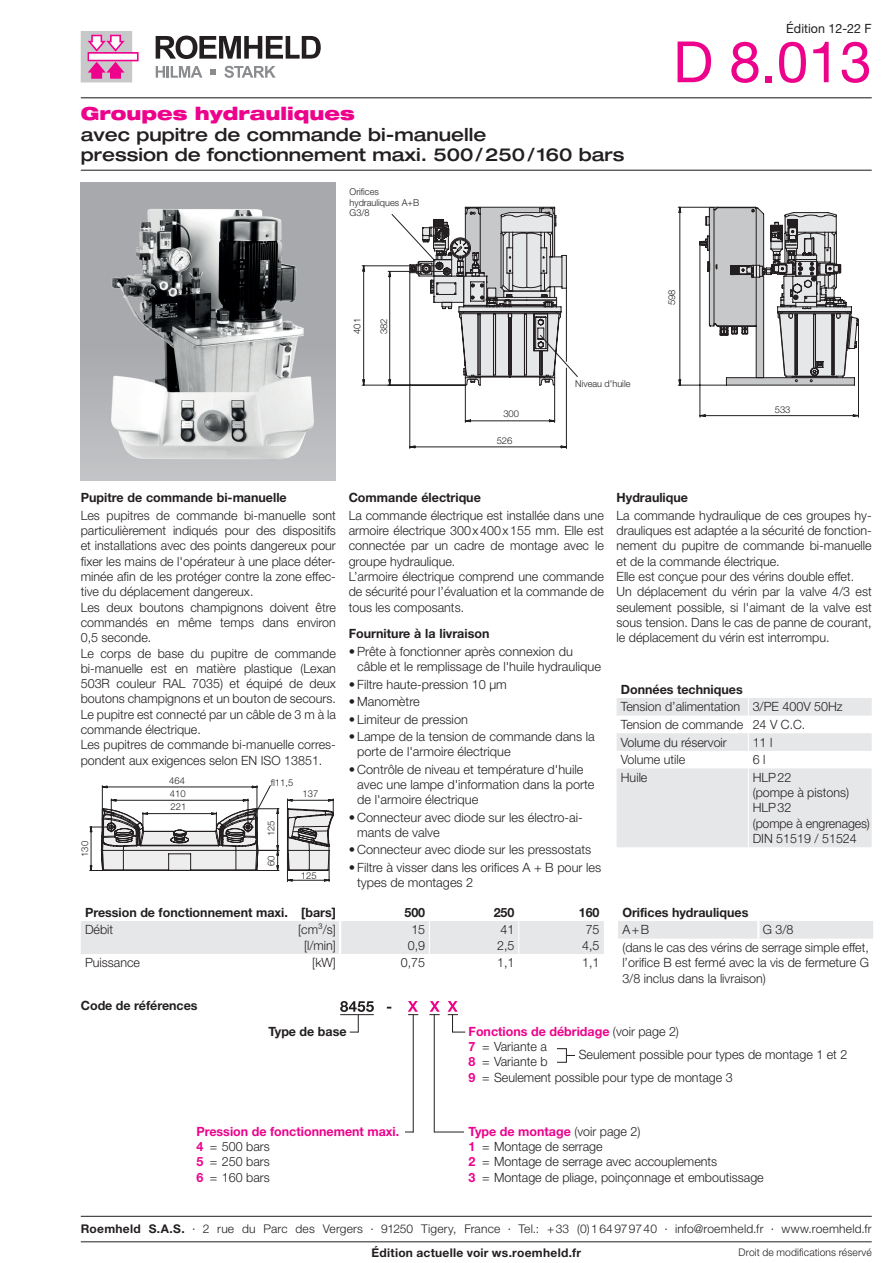
<style>
.page{position:relative;width:893px;height:1263px;background:#fff}
.page>*{position:absolute;margin:0;border:0;box-sizing:border-box;transform-origin:0 0}
.t1{font:57px "Helvetica Neue LT Pro";color:#ed028c}
.t2{font:500 expanded 18px/20.2px "Helvetica Neue LT Pro";color:#231f20}
.t3{font:900 expanded 18px "Helvetica Neue LT Pro";color:#ed028c}
.t4{font:300 12.75px/15.3px "Helvetica Neue LT Pro";color:#231f20}
.t5{font:700 12.75px "Helvetica Neue LT Pro";color:#231f20}
.t6{font:700 12.75px/15.3px "Helvetica Neue LT Pro";color:#ed028c}
.t7{font:12.75px "Helvetica Neue LT Pro";color:#231f20}
.t8{font:300 12px "Helvetica Neue LT Pro";letter-spacing:.015em;color:#231f20}
.t9{font:700 12px "Helvetica Neue LT Pro";letter-spacing:.025em;color:#231f20}
.t10{font:300 10.5px "Helvetica Neue LT Pro";letter-spacing:.01em;color:#231f20}
.t11{font:300 9.45px/10.5px "Helvetica Neue LT Pro";color:#231f20}
.s1{font-weight:300;color:#231f20}
.s2{font-weight:700;color:#ed028c}
.s3{font-weight:700}
</style>
<div class="page">
<svg style="left:156px;top:36px;width:165px;height:23px"></svg>
<svg style="left:156px;top:66px;width:46px;height:12px"></svg>
<svg style="left:224px;top:66px;width:52px;height:12px"></svg>
<svg style="left:210px;top:69px;width:6px;height:6px"></svg>
<svg style="left:81px;top:31px;width:58px;height:51px"></svg>
<hr style="left:81px;top:170px;width:791px;height:1px;background:#231f20">
<hr style="left:81px;top:97px;width:791px;height:1px;background:#231f20">
<svg style="left:362px;top:207px;width:497px;height:241px"></svg>
<svg style="left:391px;top:206px;width:187px;height:180px"></svg>
<svg style="left:286px;top:798px;width:48px;height:84px"></svg>
<svg style="left:89px;top:785px;width:190px;height:86px"></svg>
<svg style="left:81px;top:183px;width:255px;height:297px;background:#b1b2b6"></svg>
<hr style="left:81px;top:1241px;width:791px;height:1px;background:#231f20">
<hr style="left:81px;top:1216px;width:791px;height:1px;background:#231f20">
<img style="left:80px;top:193px;width:254px;height:281px">
<div style="left:81px;top:921px;width:523px;height:33px;background:#e6e7e9"></div>
<svg style="left:617px;top:698px;width:255px;height:149px"></svg>
<hr style="left:748px;top:768px;width:1px;height:79px;background:#fff">
<div style="left:618px;top:921px;width:255px;height:18px;background:#e6e7e9"></div>
<hr style="left:434px;top:1015px;width:1px;height:117px;background:#231f20">
<hr style="left:434px;top:1131px;width:30px;height:1px;background:#231f20">
<svg style="left:557px;top:1048px;width:18px;height:15px"></svg>
<hr style="left:413px;top:1015px;width:1px;height:117px;background:#231f20">
<svg style="left:408px;top:1001px;width:57px;height:32px"></svg>
<svg style="left:340px;top:1001px;width:51px;height:32px"></svg>
<hr style="left:340px;top:1014px;width:34px;height:1px;background:#231f20">
<p class="t7" style="left:786px;top:20px;width:87px">Édition 12-22 F</p>
<h2 class="t3" style="left:81px;top:102px;width:275px">Groupes hydrauliques</h2>
<h2 class="t2" style="left:81px;top:123px;width:545px">avec pupitre de commande bi-manuelle<br>pression de fonctionnement maxi. 500/250/ 160 bars</h2>
<p class="t11" style="left:350px;top:186px;width:71px">Orifices hydrauliques A+B<br>G3/8</p>
<p class="t11" style="left:352px;top:334px;width:17px;rotate:-90deg">401</p>
<p class="t11" style="left:378px;top:334px;width:17px;rotate:-90deg">382</p>
<p class="t11" style="left:503px;top:408px;width:17px">300</p>
<p class="t11" style="left:497px;top:436px;width:17px">526</p>
<p class="t11" style="left:575px;top:378px;width:57px">Niveau d'huile</p>
<h1 class="t1" style="left:673px;top:27px;width:200px">D 8.013</h1>
<p class="t11" style="left:666px;top:305px;width:17px;rotate:-90deg">598</p>
<p class="t11" style="left:775px;top:404px;width:17px">533</p>
<p class="t5" style="left:81px;top:490px;width:207px">Pupitre de commande bi-manuelle</p>
<p class="t4" style="left:81px;top:507px;width:257px">Les pupitres de commande bi-manuelle sont particulièrement indiqués pour des dispositifs et installations avec des points dangereux pour fixer les mains de l'opérateur à une place déter&shy;minée afin de les protéger contre la zone effec&shy;tive du déplacement dangereux.<br>Les deux boutons champignons doivent être commandés en même temps dans environ 0,5 seconde.<br>Le corps de base du pupitre de commande bi-manuelle est en matière plastique (Lexan 503R couleur RAL 7035) et équipé de deux boutons champignons et un bouton de secours.<br>Le pupitre est connecté par un câble de 3 m à la commande électrique.<br>Les pupitres de commande bi-manuelle corres&shy;pondent aux exigences selon EN ISO 13851.</p>
<p class="t11" style="left:79px;top:857px;width:17px;rotate:-90deg">130</p>
<p class="t11" style="left:169px;top:775px;width:17px">464</p>
<p class="t11" style="left:170px;top:788px;width:17px">410</p>
<p class="t11" style="left:170px;top:801px;width:17px">221</p>
<p class="t11" style="left:271px;top:777px;width:24px">fl11,5</p>
<p class="t11" style="left:303px;top:788px;width:17px">137</p>
<p class="t11" style="left:266px;top:836px;width:17px;rotate:-90deg">125</p>
<p class="t11" style="left:266px;top:866px;width:12px;rotate:-90deg">60</p>
<p class="t11" style="left:301px;top:870px;width:17px">125</p>
<p class="t5" style="left:349px;top:490px;width:134px">Commande électrique</p>
<p class="t4" style="left:349px;top:507px;width:257px">La commande électrique est installée dans une armoire électrique 300x400x155 mm. Elle est connectée par un cadre de montage avec le groupe hydraulique.<br>L’armoire électrique comprend une commande de sécurité pour l’évaluation et la commande de tous les composants.</p>
<p class="t5" style="left:349px;top:626px;width:142px">Fourniture à la livraison</p>
<p class="t4" style="left:357px;top:643px;width:245px;text-indent:-9px">• Prête à fonctionner après connexion du câble et le remplissage de l'huile hydraulique</p>
<p class="t4" style="left:349px;top:676px;width:160px">• Filtre haute-pression 10 µm</p>
<p class="t4" style="left:349px;top:694px;width:73px">• Manomètre</p>
<p class="t4" style="left:349px;top:711px;width:121px">• Limiteur de pression</p>
<p class="t4" style="left:357px;top:728px;width:239px;text-indent:-9px">• Lampe de la tension de commande dans la porte de l'armoire électrique</p>
<p class="t4" style="left:357px;top:761px;width:239px;text-indent:-9px">• Contrôle de niveau et température d'huile avec une lampe d'information dans la porte de l'armoire électrique</p>
<p class="t4" style="left:357px;top:809px;width:227px;text-indent:-9px">• Connecteur avec diode sur les électro-ai&shy;mants de valve</p>
<p class="t4" style="left:349px;top:842px;width:244px">• Connecteur avec diode sur les pressostats</p>
<p class="t4" style="left:357px;top:859px;width:246px;text-indent:-9px">• Filtre à visser dans les orifices A + B pour les types de montages 2</p>
<p class="t5" style="left:85px;top:904px;width:252px">Pression de fonctionnement maxi. [bars]</p>
<p class="t5" style="left:404px;top:904px;width:22px">500</p>
<p class="t5" style="left:494px;top:904px;width:22px">250</p>
<p class="t5" style="left:579px;top:904px;width:22px">160</p>
<p class="t4" style="left:85px;top:922px;width:30px">Débit</p>
<p class="t4" style="left:298px;top:922px;width:39px;text-align:center">[cm³/s] [l/min]</p>
<p class="t4" style="left:408px;top:922px;width:19px">15<br>0,9</p>
<p class="t4" style="left:497px;top:922px;width:19px">41<br>2,5</p>
<p class="t4" style="left:582px;top:922px;width:19px">75<br>4,5</p>
<p class="t4" style="left:85px;top:955px;width:57px">Puissance</p>
<p class="t4" style="left:312px;top:955px;width:25px">[kW]</p>
<p class="t4" style="left:401px;top:955px;width:26px">0,75</p>
<p class="t4" style="left:497px;top:955px;width:19px">1,1</p>
<p class="t4" style="left:582px;top:955px;width:19px">1,1</p>
<p class="t5" style="left:81px;top:998px;width:118px">Code de références</p>
<p class="t5" style="left:617px;top:490px;width:73px">Hydraulique</p>
<p class="t4" style="left:617px;top:507px;width:257px">La commande hydraulique de ces groupes hy&shy;drauliques est adaptée a la sécurité de fonction&shy;nement du pupitre de commande bi-manuelle et de la commande électrique.<br>Elle est conçue pour des vérins double effet.<br>Un déplacement du vérin par la valve 4/3 est seulement possible, si l'aimant de la valve est sous tension. Dans le cas de panne de courant, le déplacement du vérin est interrompu.</p>
<p class="t5" style="left:621px;top:681px;width:123px">Données techniques</p>
<p class="t4" style="left:621px;top:698px;width:223px;line-height:17.5px">Tension d’alimentation 3/PE 400V 50Hz<br>Tension de commande 24 V C.C.<br>Volume du réservoir</p>
<p class="t4" style="left:753px;top:734px;width:21px">11 l</p>
<p class="t4" style="left:621px;top:752px;width:66px">Volume utile</p>
<p class="t4" style="left:753px;top:752px;width:14px">6 l</p>
<p class="t4" style="left:621px;top:769px;width:28px">Huile</p>
<p class="t4" style="left:753px;top:769px;width:119px">HLP22<br>(pompe à pistons)<br>HLP32<br>(pompe à engrenages)<br>DIN 51519 / 51524</p>
<p class="t5" style="left:622px;top:904px;width:128px">Orifices hydrauliques</p>
<p class="t4" style="left:622px;top:922px;width:28px">A+B</p>
<p class="t4" style="left:622px;top:921px;width:248px;line-height:17.5px;text-indent:140px">G 3/8<br>(dans le cas des vérins de serrage simple effet,</p>
<p class="t4" style="left:622px;top:955px;width:248px">l’orifice B est fermé avec la vis de fermeture G<br>3/8 inclus dans la livraison)</p>
<p class="t5" style="left:268px;top:1024px;width:80px">Type de base</p>
<p class="t6" style="left:196px;top:1123px;width:204px">Pression de fonctionnement maxi.<br>4 <span class="s1">= 500 bars<br></span>5 <span class="s1">= 250 bars<br></span>6 <span class="s1">= 160 bars</span></p>
<p class="t4" style="left:469px;top:1023px;width:266px"><span class="s2">Fonctions de débridage</span> (voir page 2)<br><span class="s2">7</span> = Variante a<br><span class="s2">8</span> = Variante b<br><span class="s2">9</span> = Seulement possible pour type de montage 3</p>
<p class="t4" style="left:579px;top:1047px;width:270px">Seulement possible pour types de montage 1 et 2</p>
<p class="t4" style="left:469px;top:1123px;width:297px"><span class="s2">Type de montage</span> (voir page 2)<br><span class="s2">1</span> = Montage de serrage<br><span class="s2">2</span> = Montage de serrage avec accouplements<br><span class="s2">3</span> = Montage de pliage, poinçonnage et emboutissage</p>
<p class="t8" style="left:81px;top:1222px;width:792px"><span class="s3">Roemheld S.A.S.</span> · 2 rue du Parc des Vergers · 91250 Tigery, France · Tel.: +33 (0)164979740 · info@roemheld.fr · www.roemheld.fr</p>
<p class="t9" style="left:371px;top:1245px;width:211px">Édition actuelle voir ws.roemheld.fr</p>
<p class="t10" style="left:739px;top:1245px;width:135px">Droit de modifications réservé</p>
</div>
